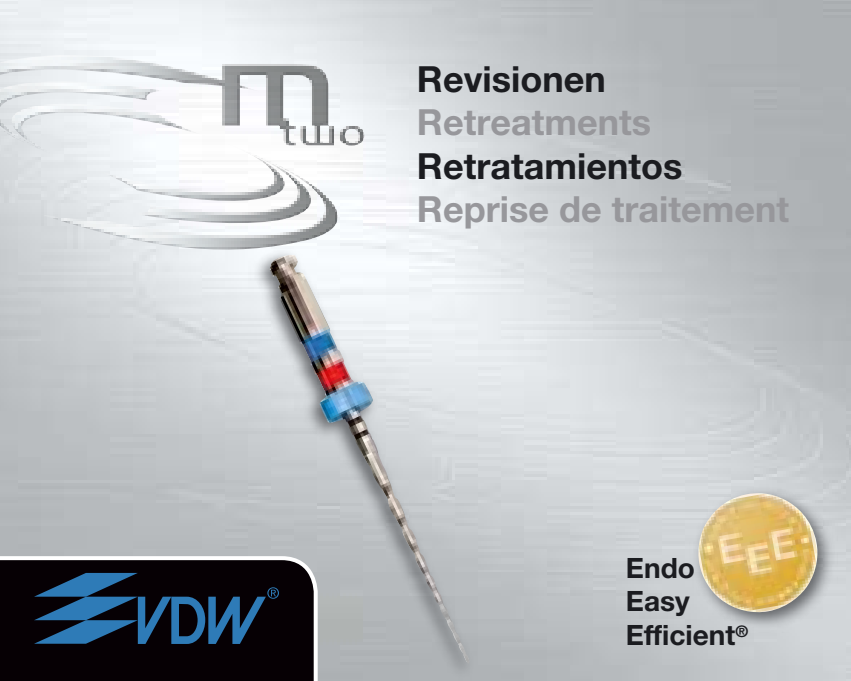
<style>
.page{position:relative;width:851px;height:681px;background:#fff}
.page>*{position:absolute;margin:0;border:0;box-sizing:border-box;transform-origin:0 0}
.t1{font:700 36px "Helvetica Neue LT Pro";color:#97979b}
.t2{font:700 36px "Helvetica Neue LT Pro";color:#1b1c20}
.t3{font:700 28px/33.6px "Helvetica Neue";color:#1b1c20}
</style>
<div class="page">
<div style="left:689px;top:483px;width:148px;height:149px;background:#1b1c20;opacity:.6"></div>
<img style="left:696px;top:492px;width:122px;height:121px">
<svg style="left:0;top:556px;width:250px;height:124px;background:#161115"></svg>
<svg style="left:34px;top:572px;width:216px;height:71px;background:#16324d"></svg>
<img style="left:0;top:50px;width:371px;height:206px">
<div style="left:250px;top:247px;width:226px;height:433px;background:#1b1c20;opacity:.6"></div>
<img style="left:270px;top:254px;width:199px;height:409px">
<p class="t2" style="left:417px;top:57px;width:190px">Revisionen</p>
<p class="t1" style="left:417px;top:100px;width:235px">Retreatments</p>
<p class="t2" style="left:417px;top:143px;width:267px">Retratamientos</p>
<p class="t1" style="left:417px;top:187px;width:373px">Reprise de traitement</p>
<p class="t3" style="left:626px;top:550px;width:124px">Endo<br>Easy<br>Efficient<sup>®</sup></p>
</div>
